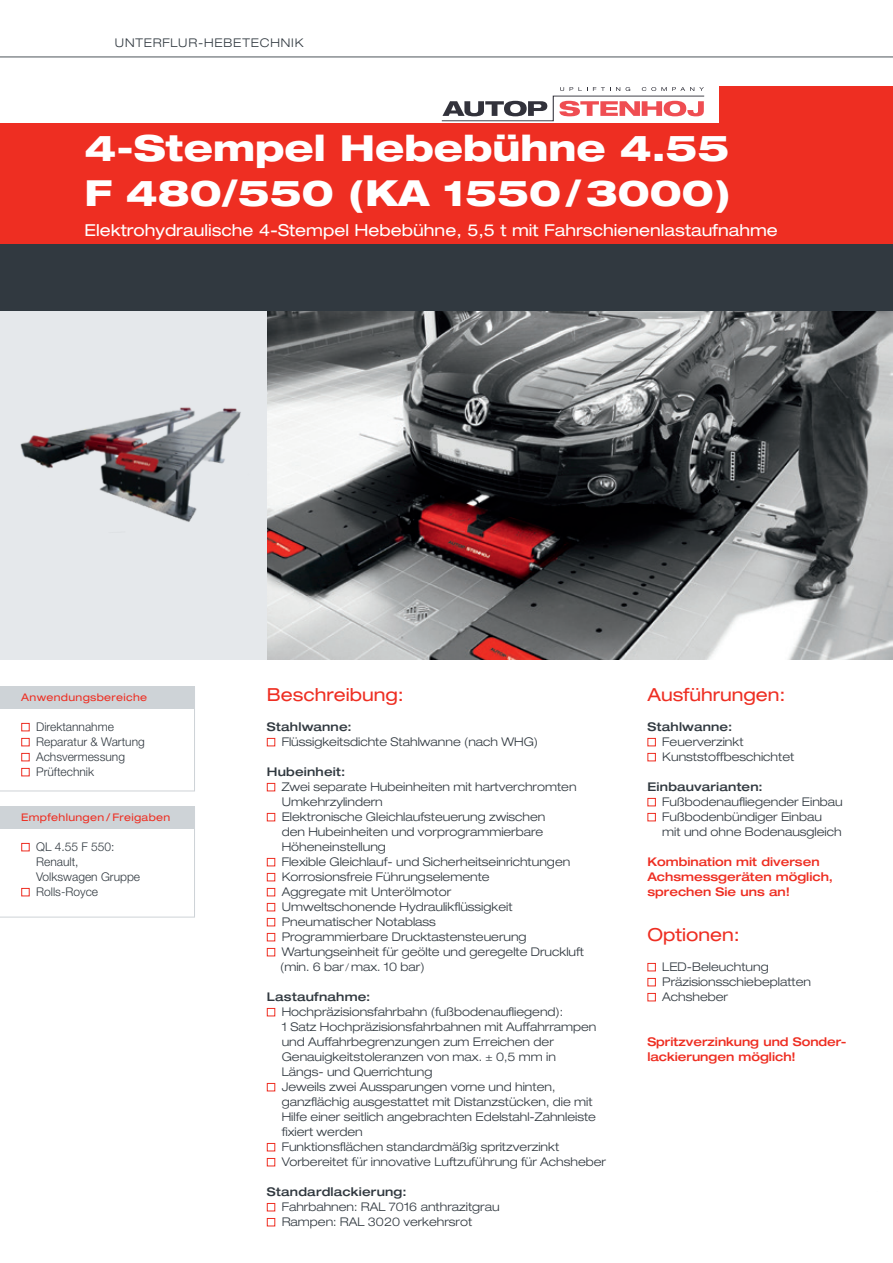
<style>
.page{position:relative;width:893px;height:1263px;background:#fff}
.page>*{position:absolute;margin:0;border:0;box-sizing:border-box;transform-origin:0 0}
.Headline_weiß_2017{font:800 expanded 36px/45px "Helvetica Neue LT Pro";color:#fff}
.Headline_Fließtxt_ro{font:expanded 18px "Helvetica Neue LT Pro";color:#ee2e22}
.Subheadline_weiß_201{font:expanded 16.5px "Helvetica Neue LT Pro";color:#fff}
.Fließtext_2017{font:300 expanded 12px/15px "Helvetica Neue LT Pro";color:#313940}
.Fließtext_rot_fett_2{font:500 expanded 12px "Helvetica Neue LT Pro";color:#ee2e22}
.Text_Kasten_2017{font:300 12px "Helvetica Neue LT Pro";color:#313940}
.Subline_Fließtext_20{font:500 expanded 12px "Helvetica Neue LT Pro";letter-spacing:.02em;color:#313940}
.Fließtext_2017-2{font:300 expanded 12px "Helvetica Neue LT Pro";letter-spacing:.065em;color:#313940}
.Headline_Kasten_rot{font:expanded 10.5px "Helvetica Neue LT Pro";letter-spacing:.03em;color:#ee2e22}
.s1{font-stretch:normal;font-size:10.5px}
</style>
<div class="page">
<svg style="left:0;top:56px;width:893px;height:1px"></svg>
<img style="left:267px;top:310px;width:626px;height:349px">
<div style="left:0;top:277px;width:267px;height:382px;background:#e5e8eb"></div>
<div style="left:0;top:154px;width:893px;height:156px;background:#313940"></div>
<div style="left:719px;top:86px;width:174px;height:105px;background:#ee2e22"></div>
<img style="left:20px;top:407px;width:221px;height:115px">
<svg style="left:0;top:829px;width:195px;height:88px"></svg>
<div style="left:0;top:806px;width:195px;height:23px;background:#ced3d7"></div>
<div style="left:21px;top:843px;width:9px;height:8px;border:1px solid #ee2e22"></div>
<div style="left:21px;top:888px;width:9px;height:8px;border:1px solid #ee2e22"></div>
<svg style="left:0;top:709px;width:195px;height:82px"></svg>
<div style="left:0;top:686px;width:195px;height:23px;background:#ced3d7"></div>
<div style="left:21px;top:723px;width:9px;height:8px;border:1px solid #ee2e22"></div>
<div style="left:21px;top:738px;width:9px;height:8px;border:1px solid #ee2e22"></div>
<div style="left:21px;top:753px;width:9px;height:8px;border:1px solid #ee2e22"></div>
<div style="left:21px;top:768px;width:9px;height:8px;border:1px solid #ee2e22"></div>
<div style="left:267px;top:738px;width:8px;height:8px;border:1px solid #ee2e22"></div>
<div style="left:267px;top:783px;width:8px;height:8px;border:1px solid #ee2e22"></div>
<div style="left:267px;top:813px;width:8px;height:8px;border:1px solid #ee2e22"></div>
<div style="left:267px;top:858px;width:8px;height:8px;border:1px solid #ee2e22"></div>
<div style="left:267px;top:873px;width:8px;height:8px;border:1px solid #ee2e22"></div>
<div style="left:267px;top:888px;width:8px;height:8px;border:1px solid #ee2e22"></div>
<div style="left:267px;top:903px;width:8px;height:8px;border:1px solid #ee2e22"></div>
<div style="left:267px;top:918px;width:8px;height:8px;border:1px solid #ee2e22"></div>
<div style="left:267px;top:933px;width:8px;height:8px;border:1px solid #ee2e22"></div>
<div style="left:267px;top:948px;width:8px;height:8px;border:1px solid #ee2e22"></div>
<div style="left:267px;top:1008px;width:8px;height:8px;border:1px solid #ee2e22"></div>
<div style="left:267px;top:1083px;width:8px;height:8px;border:1px solid #ee2e22"></div>
<div style="left:267px;top:1143px;width:8px;height:8px;border:1px solid #ee2e22"></div>
<div style="left:267px;top:1158px;width:8px;height:8px;border:1px solid #ee2e22"></div>
<div style="left:267px;top:1203px;width:8px;height:8px;border:1px solid #ee2e22"></div>
<div style="left:267px;top:1218px;width:8px;height:8px;border:1px solid #ee2e22"></div>
<div style="left:647px;top:738px;width:9px;height:8px;border:1px solid #ee2e22"></div>
<div style="left:647px;top:753px;width:9px;height:8px;border:1px solid #ee2e22"></div>
<div style="left:647px;top:798px;width:9px;height:8px;border:1px solid #ee2e22"></div>
<div style="left:647px;top:813px;width:9px;height:8px;border:1px solid #ee2e22"></div>
<div style="left:647px;top:963px;width:9px;height:8px;border:1px solid #ee2e22"></div>
<div style="left:647px;top:978px;width:9px;height:8px;border:1px solid #ee2e22"></div>
<div style="left:647px;top:993px;width:9px;height:8px;border:1px solid #ee2e22"></div>
<div style="left:0;top:124px;width:893px;height:120px;background:#ee2e22"></div>
<svg style="left:441px;top:87px;width:264px;height:35px"></svg>
<p class="Fließtext_2017-2" style="left:115px;top:35px;width:190px">UNTERFLUR-HEBETECHNIK</p>
<p class="Headline_weiß_2017" style="left:85px;top:125px;width:648px">4-Stempel Hebebühne 4.55<br>F 480/550 (KA 1550/3000)</p>
<p class="Subheadline_weiß_201" style="left:85px;top:221px;width:695px">Elektrohydraulische 4-Stempel Hebebühne, 5,5 t mit Fahrschienenlastaufnahme</p>
<p class="Headline_Kasten_rot" style="left:21px;top:691px;width:127px">Anwendungsbereiche</p>
<p class="Text_Kasten_2017" style="left:36px;top:720px;width:79px">Direktannahme</p>
<p class="Text_Kasten_2017" style="left:36px;top:735px;width:110px">Reparatur &amp; Wartung</p>
<p class="Text_Kasten_2017" style="left:36px;top:750px;width:90px">Achsvermessung</p>
<p class="Text_Kasten_2017" style="left:36px;top:765px;width:60px">Prüftechnik</p>
<p class="Headline_Kasten_rot" style="left:21px;top:811px;width:151px">Empfehlungen / Freigaben</p>
<p class="Text_Kasten_2017" style="left:36px;top:840px;width:80px">QL 4.55 F 550:</p>
<p class="Text_Kasten_2017" style="left:36px;top:855px;width:44px">Renault,</p>
<p class="Text_Kasten_2017" style="left:36px;top:870px;width:106px">Volkswagen Gruppe</p>
<p class="Text_Kasten_2017" style="left:36px;top:885px;width:64px">Rolls-Royce</p>
<p class="Headline_Fließtxt_ro" style="left:267px;top:685px;width:139px">Beschreibung:</p>
<p class="Subline_Fließtext_20" style="left:267px;top:720px;width:86px">Stahlwanne:</p>
<p class="Fließtext_2017" style="left:282px;top:734px;width:258px">Flüssigkeitsdichte Stahlwanne (nach WHG)</p>
<p class="Subline_Fließtext_20" style="left:267px;top:765px;width:80px">Hubeinheit:</p>
<p class="Fließtext_2017" style="left:282px;top:779px;width:296px">Zwei separate Hubeinheiten mit hartverchromten<br>Umkehrzylindern</p>
<p class="Fließtext_2017" style="left:282px;top:809px;width:265px">Elektronische Gleichlaufsteuerung zwischen</p>
<p class="Fließtext_2017" style="left:282px;top:824px;width:263px">den Hubeinheiten und vorprogrammierbare<br>Höheneinstellung</p>
<p class="Fließtext_2017" style="left:282px;top:854px;width:290px">Flexible Gleichlauf- und Sicherheitseinrichtungen</p>
<p class="Fließtext_2017" style="left:282px;top:869px;width:210px">Korrosionsfreie Führungselemente</p>
<p class="Fließtext_2017" style="left:282px;top:884px;width:171px">Aggregate mit Unterölmotor</p>
<p class="Fließtext_2017" style="left:282px;top:899px;width:232px">Umweltschonende Hydraulikflüssigkeit</p>
<p class="Fließtext_2017" style="left:282px;top:914px;width:156px">Pneumatischer Notablass</p>
<p class="Fließtext_2017" style="left:282px;top:929px;width:246px">Programmierbare Drucktastensteuerung</p>
<p class="Fließtext_2017" style="left:282px;top:944px;width:304px">Wartungseinheit für geölte und geregelte Druckluft</p>
<p class="Fließtext_2017" style="left:280px;top:959px;width:146px">(min. 6 bar<span class="s1">/</span> max. 10 bar)</p>
<p class="Subline_Fließtext_20" style="left:267px;top:990px;width:105px">Lastaufnahme:</p>
<p class="Fließtext_2017" style="left:282px;top:1004px;width:283px">Hochpräzisionsfahrbahn (fußbodenaufliegend):</p>
<p class="Fließtext_2017" style="left:282px;top:1019px;width:316px">1 Satz Hochpräzisionsfahrbahnen mit Auffahrrampen und Auffahrbegrenzungen zum Erreichen der Genauigkeitstoleranzen von max. ± 0,5 mm in Längs- und Querrichtung</p>
<p class="Fließtext_2017" style="left:282px;top:1079px;width:316px">Jeweils zwei Aussparungen vorne und hinten, ganzflächig ausgestattet mit Distanzstücken, die mit Hilfe einer seitlich angebrachten Edelstahl-Zahnleiste fixiert werden</p>
<p class="Fließtext_2017" style="left:282px;top:1139px;width:279px">Funktionsflächen standardmäßig spritzverzinkt</p>
<p class="Fließtext_2017" style="left:282px;top:1154px;width:326px">Vorbereitet für innovative Luftzuführung für Achsheber</p>
<p class="Subline_Fließtext_20" style="left:267px;top:1185px;width:141px">Standardlackierung:</p>
<p class="Fließtext_2017" style="left:282px;top:1199px;width:219px">Fahrbahnen: RAL 7016 anthrazitgrau</p>
<p class="Fließtext_2017" style="left:282px;top:1214px;width:192px">Rampen: RAL 3020 verkehrsrot</p>
<p class="Headline_Fließtxt_ro" style="left:647px;top:685px;width:140px">Ausführungen:</p>
<p class="Subline_Fließtext_20" style="left:647px;top:720px;width:86px">Stahlwanne:</p>
<p class="Fließtext_2017" style="left:662px;top:734px;width:83px">Feuerverzinkt</p>
<p class="Fließtext_2017" style="left:662px;top:749px;width:134px">Kunststoffbeschichtet</p>
<p class="Subline_Fließtext_20" style="left:647px;top:780px;width:117px">Einbauvarianten:</p>
<p class="Fließtext_2017" style="left:662px;top:794px;width:182px">Fußbodenaufliegender Einbau</p>
<p class="Fließtext_2017" style="left:662px;top:809px;width:161px">Fußbodenbündiger Einbau</p>
<p class="Fließtext_2017" style="left:662px;top:824px;width:181px">mit und ohne Bodenausgleich</p>
<p class="Fließtext_rot_fett_2" style="left:647px;top:855px;width:174px">Kombination mit diversen</p>
<p class="Fließtext_rot_fett_2" style="left:647px;top:870px;width:187px">Achsmessgeräten möglich,</p>
<p class="Fließtext_rot_fett_2" style="left:647px;top:885px;width:144px">sprechen Sie uns an!</p>
<p class="Headline_Fließtxt_ro" style="left:647px;top:925px;width:94px">Optionen:</p>
<p class="Fließtext_2017" style="left:662px;top:959px;width:108px">LED-Beleuchtung</p>
<p class="Fließtext_2017" style="left:662px;top:974px;width:150px">Präzisionsschiebeplatten</p>
<p class="Fließtext_2017" style="left:662px;top:989px;width:67px">Achsheber</p>
<p class="Fließtext_rot_fett_2" style="left:647px;top:1035px;width:201px">Spritzverzinkung und Sonder-</p>
<p class="Fließtext_rot_fett_2" style="left:647px;top:1050px;width:150px">lackierungen möglich!</p>
</div>
